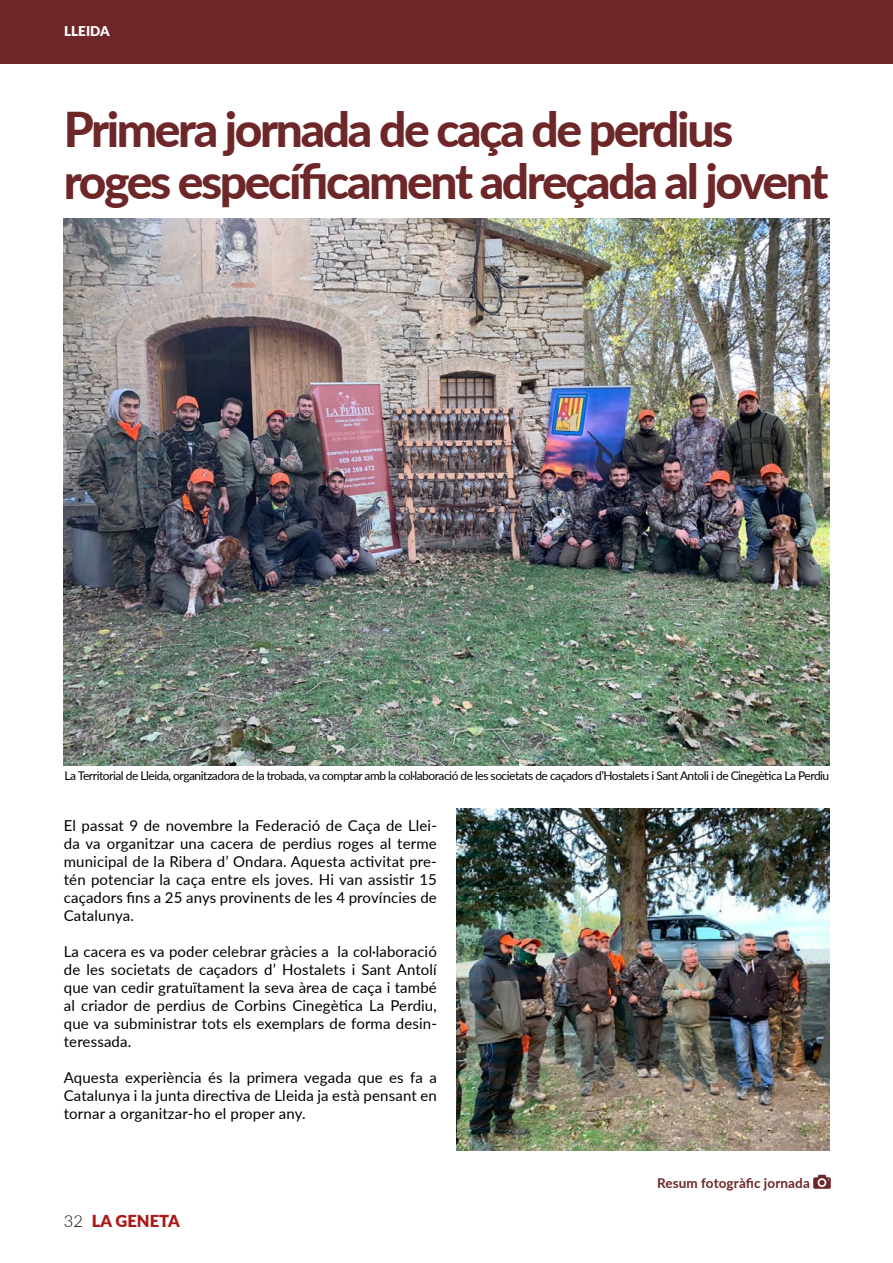
<style>
.page{position:relative;width:893px;height:1263px;background:#fff}
.page>*{position:absolute;margin:0;border:0;box-sizing:border-box;transform-origin:0 0}
.t1{font:800 48px/52.5px "Lato";letter-spacing:-.05em;color:#6e2729}
.t2{font:900 16.5px "Lato";color:#aa1916}
.t3{font:15px/18px "Lato";letter-spacing:.01em;color:#000;text-align:justify}
.t4{font:700 13.5px "Lato";letter-spacing:.01em;color:#6e2729}
.t5{font:900 13.5px "Lato";color:#fff}
.t6{font:12px "Lato";letter-spacing:-.04em;color:#000}
.s1{font-weight:300;color:#000}
</style>
<div class="page">
<div style="left:0;top:0;width:893px;height:64px;background:#6e2729"></div>
<img style="left:64px;top:219px;width:765px;height:546px">
<img style="left:456px;top:808px;width:373px;height:342px">
<svg style="left:813px;top:1175px;width:18px;height:14px"></svg>
<p class="t5" style="left:64px;top:21px;width:47px">LLEIDA</p>
<h1 class="t1" style="left:64px;top:101px;width:766px">Primera jornada de caça de perdius roges específicament adreçada al jovent</h1>
<p class="t6" style="left:65px;top:767px;width:766px">La Territorial de Lleida, organitzadora de la trobada, va comptar amb la col·laboració de les societats de caçadors d’Hostalets i Sant Antoli i de Cinegètica La Perdiu</p>
<p class="t3" style="left:64px;top:816px;width:375px">El passat 9 de novembre la Federació de Caça de Llei&shy;da va organitzar una cacera de perdius roges al terme municipal de la Ribera d’ Ondara. Aquesta activitat pre&shy;tén potenciar la caça entre els joves. Hi van assistir 15 caçadors fins a 25 anys provinents de les 4 províncies de Catalunya.</p>
<p class="t3" style="left:64px;top:942px;width:375px">La cacera es va poder celebrar gràcies a la col·laboració de les societats de caçadors d’ Hostalets i Sant Antolí que van cedir gratuïtament la seva àrea de caça i també al criador de perdius de Corbins Cinegètica La Perdiu, que va subministrar tots els exemplars de forma desin&shy;teressada.</p>
<p class="t3" style="left:64px;top:1068px;width:375px">Aquesta experiència és la primera vegada que es fa a Catalunya i la junta directiva de Lleida ja està pensant en tornar a organitzar-ho el proper any.</p>
<p class="t2" style="left:64px;top:1208px;width:118px"><span class="s1">32</span> LA GENETA</p>
<p class="t4" style="left:657px;top:1173px;width:154px">Resum fotogràfic jornada</p>
</div>
